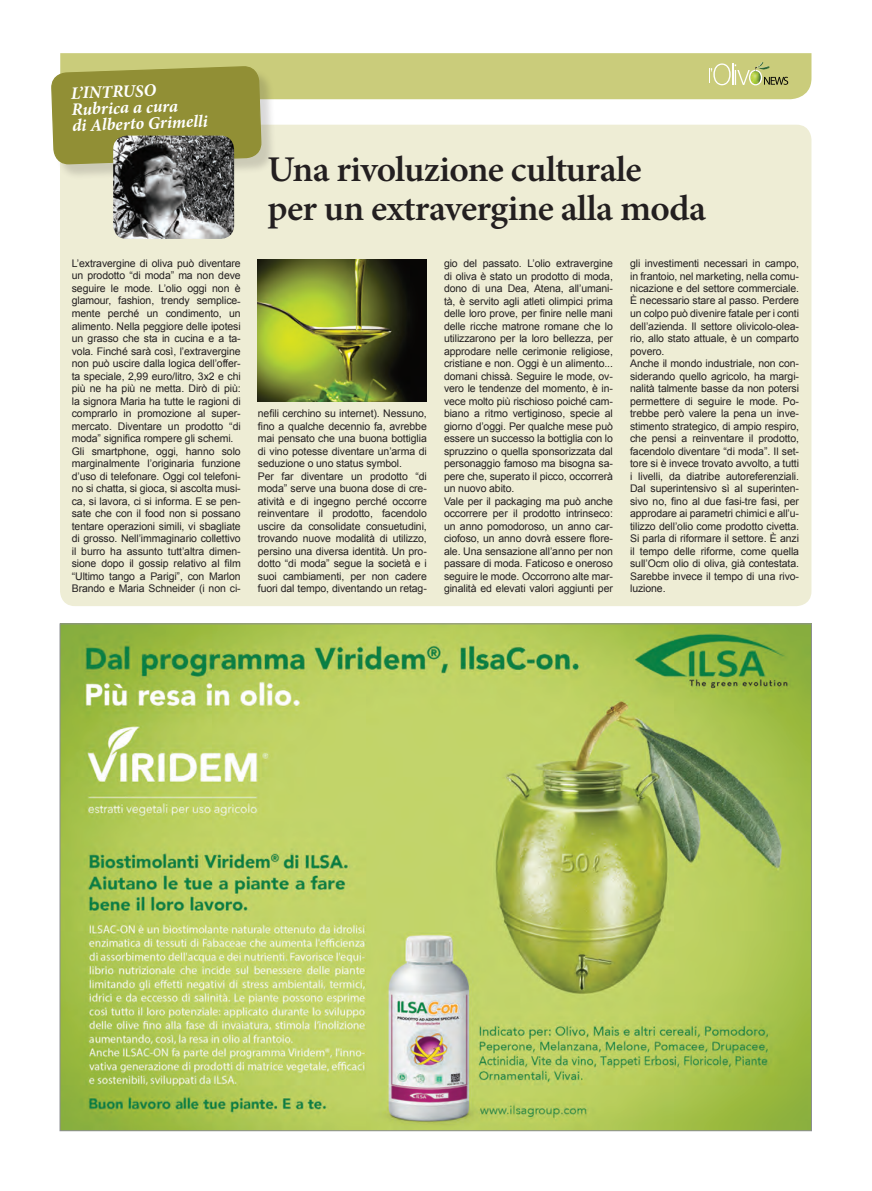
<style>
.page{position:relative;width:872px;height:1191px;background:#fff}
.page>*{position:absolute;margin:0;border:0;box-sizing:border-box;transform-origin:0 0}
.t1{font:600 36.25px/38.8px "Minion Pro";letter-spacing:-.02em;color:#231f20}
.t2{font:italic 700 17.5px/16.2px "Minion Pro";color:#fff}
.t3{font:10.5px/12.5px "Arial";letter-spacing:-.01em;color:#231f20}
</style>
<div class="page">
<div style="left:60px;top:125px;width:751px;height:481px;background:#eeedd5;border-radius:15px"></div>
<div style="left:53px;top:68px;width:224px;height:112px;background:#231f20;opacity:.17"></div>
<svg style="left:51px;top:53px;width:760px;height:111px"></svg>
<img style="left:113px;top:136px;width:121px;height:103px">
<img style="left:62px;top:625px;width:747px;height:504px">
<img style="left:258px;top:259px;width:169px;height:142px">
<h2 class="t2" style="left:71px;top:85px;width:137px;rotate:-2deg">L’INTRUSO<br>Rubrica a cura<br>di Alberto Grimelli</h2>
<p class="t3" style="left:72px;top:257px;width:170px">L’extravergine di oliva può diventare un prodotto “di moda” ma non deve seguire le mode. L’olio oggi non è glamour, fashion, trendy semplice&shy;mente perché un condimento, un alimento. Nella peggiore delle ipotesi un grasso che sta in cucina e a ta&shy;vola. Finché sarà così, l’extravergine non può uscire dalla logica dell’offer&shy;ta speciale, 2,99 euro/litro, 3x2 e chi più ne ha più ne metta. Dirò di più: la signora Maria ha tutte le ragioni di comprarlo in promozione al super&shy;mercato. Diventare un prodotto “di moda” significa rompere gli schemi.<br>Gli smartphone, oggi, hanno solo marginalmente l’originaria funzione d’uso di telefonare. Oggi col telefoni&shy;no si chatta, si gioca, si ascolta musi&shy;ca, si lavora, ci si informa. E se pen&shy;sate che con il food non si possano tentare operazioni simili, vi sbagliate di grosso. Nell’immaginario collettivo il burro ha assunto tutt’altra dimen&shy;sione dopo il gossip relativo al film “Ultimo tango a Parigi”, con Marlon Brando e Maria Schneider (i non ci-</p>
<h1 class="t1" style="left:267px;top:150px;width:440px">Una rivoluzione culturale<br>per un extravergine alla moda</h1>
<p class="t3" style="left:258px;top:407px;width:170px">nefili cerchino su internet). Nessuno, fino a qualche decennio fa, avrebbe mai pensato che una buona bottiglia di vino potesse diventare un’arma di seduzione o uno status symbol.<br>Per far diventare un prodotto “di moda” serve una buona dose di cre&shy;atività e di ingegno perché occorre reinventare il prodotto, facendolo uscire da consolidate consuetudini, trovando nuove modalità di utilizzo, persino una diversa identità. Un pro&shy;dotto “di moda” segue la società e i suoi cambiamenti, per non cadere fuori dal tempo, diventando un retag-</p>
<p class="t3" style="left:444px;top:257px;width:170px">gio del passato. L’olio extravergine di oliva è stato un prodotto di moda, dono di una Dea, Atena, all’umani&shy;tà, è servito agli atleti olimpici prima delle loro prove, per finire nelle mani delle ricche matrone romane che lo utilizzarono per la loro bellezza, per approdare nelle cerimonie religiose, cristiane e non. Oggi è un alimento... domani chissà. Seguire le mode, ov&shy;vero le tendenze del momento, è in&shy;vece molto più rischioso poiché cam&shy;biano a ritmo vertiginoso, specie al giorno d’oggi. Per qualche mese può essere un successo la bottiglia con lo spruzzino o quella sponsorizzata dal personaggio famoso ma bisogna sa&shy;pere che, superato il picco, occorrerà un nuovo abito.<br>Vale per il packaging ma può anche occorrere per il prodotto intrinseco: un anno pomodoroso, un anno car&shy;ciofoso, un anno dovrà essere flore&shy;ale. Una sensazione all’anno per non passare di moda. Faticoso e oneroso seguire le mode. Occorrono alte mar&shy;ginalità ed elevati valori aggiunti per</p>
<p class="t3" style="left:630px;top:257px;width:170px">gli investimenti necessari in campo, in frantoio, nel marketing, nella comu&shy;nicazione e del settore commerciale.<br>È necessario stare al passo. Perdere un colpo può divenire fatale per i conti dell’azienda. Il settore olivicolo-olea&shy;rio, allo stato attuale, è un comparto povero.<br>Anche il mondo industriale, non con&shy;siderando quello agricolo, ha margi&shy;nalità talmente basse da non potersi permettere di seguire le mode. Po&shy;trebbe però valere la pena un inve&shy;stimento strategico, di ampio respiro, che pensi a reinventare il prodotto, facendolo diventare “di moda”. Il set&shy;tore si è invece trovato avvolto, a tutti i livelli, da diatribe autoreferenziali.<br>Dal superintensivo sì al superinten&shy;sivo no, fino al due fasi-tre fasi, per approdare ai parametri chimici e all’u&shy;tilizzo dell’olio come prodotto civetta.<br>Si parla di riformare il settore. È anzi il tempo delle riforme, come quella sull’Ocm olio di oliva, già contestata.<br>Sarebbe invece il tempo di una rivo&shy;luzione.</p>
</div>
